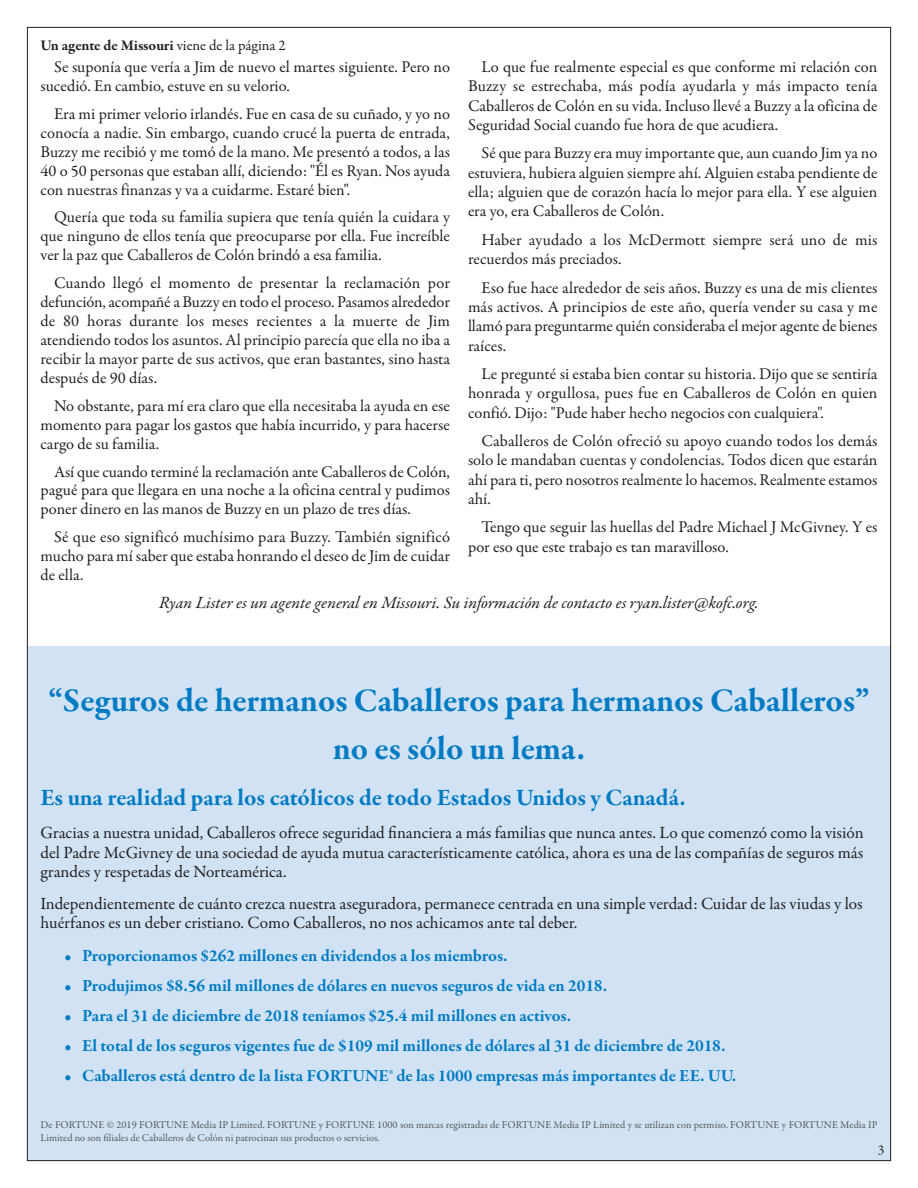
<style>
.page{position:relative;width:918px;height:1188px;background:#fff}
.page>*{position:absolute;margin:0;border:0;box-sizing:border-box;transform-origin:0 0}
.t1{font:700 33.75px/48px "Garamond Premr Pro";color:#007bc3;text-align:center}
.t2{font:700 24px "Garamond Premr Pro";color:#007bc3}
.t3{font:17.25px/19.5px "Garamond Premr Pro";color:#231f20;text-align:justify}
.t4{font:700 17.25px "Garamond Premr Pro";color:#007bc3}
.t5{font:italic 17.25px "Garamond Premr Pro";letter-spacing:-.005em;color:#231f20}
.t6{font:16.5px/18.9px "Garamond Premr Pro";color:#231f20;text-align:justify}
.t7{font:700 15px "Garamond Premr Pro";letter-spacing:-.01em;color:#231f20}
.t8{font:13.5px "Garamond Premr Pro";color:#231f20}
.t9{font:10.5px/12.1px "Garamond Premr Pro";color:#57585a}
.s1{font-weight:400}
</style>
<div class="page">
<div style="left:27px;top:647px;width:864px;height:514px;background:#d1e2f4"></div>
<p class="t7" style="left:41px;top:39px;width:247px">Un agente de Missouri <span class="s1">viene de la página 2</span></p>
<p class="t6" style="left:41px;top:59px;width:411px;text-indent:13px">Se suponía que vería a Jim de nuevo el martes siguiente. Pero no sucedió. En cambio, estuve en su velorio.</p>
<p class="t6" style="left:41px;top:106px;width:411px;text-indent:13px">Era mi primer velorio irlandés. Fue en casa de su cuñado, y yo no conocía a nadie. Sin embargo, cuando crucé la puerta de entrada, Buzzy me recibió y me tomó de la mano. Me presentó a todos, a las 40 o 50 personas que estaban allí, diciendo: "Él es Ryan. Nos ayuda con nuestras finanzas y va a cuidarme. Estaré bien".</p>
<p class="t6" style="left:41px;top:209px;width:411px;text-indent:14px">Quería que toda su familia supiera que tenía quién la cuidara y que ninguno de ellos tenía que preocuparse por ella. Fue increíble ver la paz que Caballeros de Colón brindó a esa familia.</p>
<p class="t6" style="left:41px;top:275px;width:411px;text-indent:14px">Cuando llegó el momento de presentar la reclamación por defunción, acompañé a Buzzy en todo el proceso. Pasamos alrededor de 80 horas durante los meses recientes a la muerte de Jim atendiendo todos los asuntos. Al principio parecía que ella no iba a recibir la mayor parte de sus activos, que eran bastantes, sino hasta después de 90 días.</p>
<p class="t6" style="left:41px;top:398px;width:411px;text-indent:13px">No obstante, para mí era claro que ella necesitaba la ayuda en ese momento para pagar los gastos que había incurrido, y para hacerse cargo de su familia.</p>
<p class="t6" style="left:41px;top:463px;width:411px;text-indent:13px">Así que cuando terminé la reclamación ante Caballeros de Colón, pagué para que llegara en una noche a la oficina central y pudimos poner dinero en las manos de Buzzy en un plazo de tres días.</p>
<p class="t6" style="left:41px;top:529px;width:411px;text-indent:13px">Sé que eso significó muchísimo para Buzzy. También significó mucho para mí saber que estaba honrando el deseo de Jim de cuidar de ella.</p>
<p class="t6" style="left:468px;top:59px;width:411px;line-height:19.4px;text-indent:14px">Lo que fue realmente especial es que conforme mi relación con Buzzy se estrechaba, más podía ayudarla y más impacto tenía Caballeros de Colón en su vida. Incluso llevé a Buzzy a la oficina de Seguridad Social cuando fue hora de que acudiera.</p>
<p class="t6" style="left:468px;top:145px;width:411px;line-height:19.4px;text-indent:14px">Sé que para Buzzy era muy importante que, aun cuando Jim ya no estuviera, hubiera alguien siempre ahí. Alguien estaba pendiente de ella; alguien que de corazón hacía lo mejor para ella. Y ese alguien era yo, era Caballeros de Colón.</p>
<p class="t6" style="left:468px;top:231px;width:411px;line-height:19.4px;text-indent:14px">Haber ayudado a los McDermott siempre será uno de mis recuerdos más preciados.</p>
<p class="t6" style="left:468px;top:279px;width:411px;line-height:19.4px;text-indent:14px">Eso fue hace alrededor de seis años. Buzzy es una de mis clientes más activos. A principios de este año, quería vender su casa y me llamó para preguntarme quién consideraba el mejor agente de bienes raíces.</p>
<p class="t6" style="left:468px;top:366px;width:411px;line-height:19.4px;text-indent:14px">Le pregunté si estaba bien contar su historia. Dijo que se sentiría honrada y orgullosa, pues fue en Caballeros de Colón en quien confió. Dijo: "Pude haber hecho negocios con cualquiera".</p>
<p class="t6" style="left:468px;top:433px;width:411px;line-height:19.4px;text-indent:14px">Caballeros de Colón ofreció su apoyo cuando todos los demás solo le mandaban cuentas y condolencias. Todos dicen que estarán ahí para ti, pero nosotros realmente lo hacemos. Realmente estamos ahí.</p>
<p class="t6" style="left:468px;top:519px;width:411px;line-height:19.4px;text-indent:13px">Tengo que seguir las huellas del Padre Michael J McGivney. Y es por eso que este trabajo es tan maravilloso.</p>
<p class="t5" style="left:159px;top:595px;width:601px">Ryan Lister es un agente general en Missouri. Su información de contacto es ryan.lister@kofc.org.</p>
<h1 class="t1" style="left:49px;top:679px;width:822px">“Seguros de hermanos Caballeros para hermanos Caballeros” no es sólo un lema.</h1>
<h2 class="t2" style="left:41px;top:789px;width:647px">Es una realidad para los católicos de todo Estados Unidos y Canadá.</h2>
<p class="t3" style="left:41px;top:825px;width:825px">Gracias a nuestra unidad, Caballeros ofrece seguridad financiera a más familias que nunca antes. Lo que comenzó como la visión del Padre McGivney de una sociedad de ayuda mutua característicamente católica, ahora es una de las compañías de seguros más grandes y respetadas de Norteamérica.</p>
<p class="t3" style="left:41px;top:895px;width:824px">Independientemente de cuánto crezca nuestra aseguradora, permanece centrada en una simple verdad: Cuidar de las viudas y los huérfanos es un deber cristiano. Como Caballeros, no nos achicamos ante tal deber.</p>
<p class="t4" style="left:65px;top:949px;width:445px">• Proporcionamos $262 millones en dividendos a los miembros.</p>
<p class="t4" style="left:65px;top:979px;width:544px">• Produjimos $8.56 mil millones de dólares en nuevos seguros de vida en 2018.</p>
<p class="t4" style="left:65px;top:1009px;width:508px">• Para el 31 de diciembre de 2018 teníamos $25.4 mil millones en activos.</p>
<p class="t4" style="left:65px;top:1039px;width:663px">• El total de los seguros vigentes fue de $109 mil millones de dólares al 31 de diciembre de 2018.</p>
<p class="t4" style="left:65px;top:1069px;width:673px">• Caballeros está dentro de la lista FORTUNE® de las 1000 empresas más importantes de EE. UU.</p>
<p class="t9" style="left:41px;top:1120px;width:839px">De FORTUNE © 2019 FORTUNE Media IP Limited. FORTUNE y FORTUNE 1000 son marcas registradas de FORTUNE Media IP Limited y se utilizan con permiso. FORTUNE y FORTUNE Media IP<br>Limited no son filiales de Caballeros de Colón ni patrocinan sus productos o servicios.</p>
<p class="t8" style="left:878px;top:1145px;width:8px">3</p>
</div>
